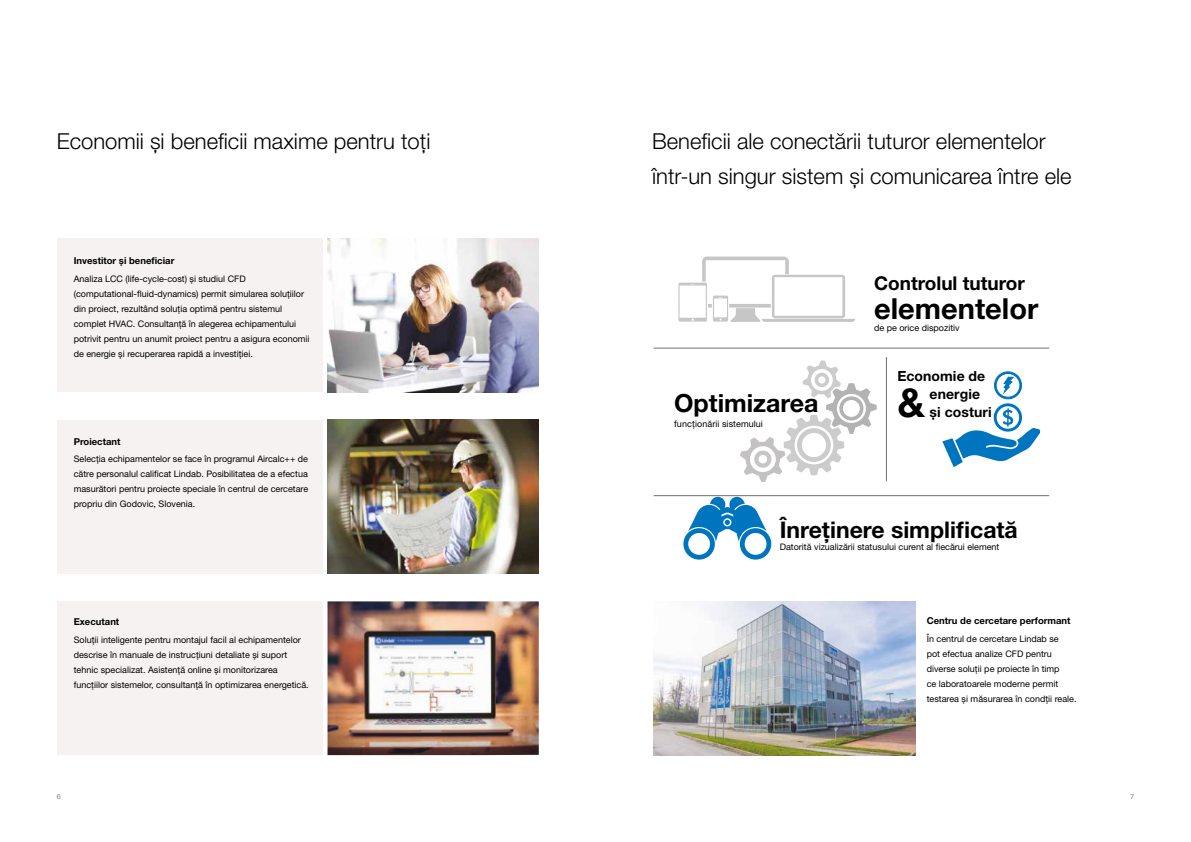
<style>
.page{position:relative;width:1191px;height:842px;background:#fff}
.page>*{position:absolute;margin:0;border:0;box-sizing:border-box;transform-origin:0 0}
.t1{font:700 40px "Helvetica Neue LT Pro";color:#000}
.t2{font:700 29px "Helvetica Neue LT Pro";color:#000}
.t3{font:700 25px "Helvetica Neue LT Pro";color:#000}
.t4{font:700 23px "Helvetica Neue LT Pro";color:#000}
.t5{font:300 22px/35px "Helvetica Neue LT Pro";color:#000}
.t6{font:700 19px "Helvetica Neue LT Pro";color:#000}
.t7{font:700 14px/17.8px "Helvetica Neue LT Pro";letter-spacing:.005em;color:#000}
.t8{font:700 9.5px "Helvetica Neue LT Pro";color:#000}
.t9{font:9px/15px "Helvetica Neue LT Pro";color:#000}
.t10{font:300 7px "Helvetica Neue LT Pro";color:#575756}
</style>
<div class="page">
<img style="left:327px;top:239px;width:212px;height:153px">
<img style="left:327px;top:420px;width:212px;height:154px">
<img style="left:327px;top:601px;width:212px;height:154px">
<div style="left:57px;top:601px;width:265px;height:154px;background:#f5f2f1"></div>
<div style="left:57px;top:420px;width:265px;height:154px;background:#f5f2f1"></div>
<div style="left:57px;top:239px;width:265px;height:153px;background:#f5f2f1"></div>
<hr style="left:653px;top:348px;width:396px;height:1px;background:#706f6f">
<hr style="left:653px;top:495px;width:396px;height:1px;background:#706f6f">
<hr style="left:886px;top:357px;width:1px;height:124px;background:#706f6f">
<img style="left:653px;top:601px;width:262px;height:155px">
<svg style="left:683px;top:497px;width:88px;height:63px"></svg>
<svg style="left:942px;top:371px;width:99px;height:96px"></svg>
<svg style="left:740px;top:360px;width:136px;height:122px"></svg>
<svg style="left:678px;top:257px;width:177px;height:65px"></svg>
<h3 class="t5" style="left:57px;top:123px;width:375px">Economii și beneficii maxime pentru toți</h3>
<h3 class="t5" style="left:652px;top:123px;width:421px">Beneficii ale conectării tuturor elementelor într-un singur sistem și comunicarea între ele</h3>
<p class="t8" style="left:74px;top:254px;width:102px">Investitor și beneficiar</p>
<p class="t9" style="left:74px;top:271px;width:237px">Analiza LCC (life-cycle-cost) și studiul CFD (computational-fluid-dynamics) permit simularea soluțiilor din proiect, rezultând soluția optimă pentru sistemul complet HVAC. Consultanță în alegerea echipamentului potrivit pentru un anumit proiect pentru a asigura economii de energie și recuperarea rapidă a investiției.</p>
<p class="t8" style="left:74px;top:435px;width:48px">Proiectant</p>
<p class="t9" style="left:74px;top:451px;width:236px;text-align:justify">Selecția echipamentelor se face în programul Aircalc++ de către personalul calificat Lindab. Posibilitatea de a efectua masurători pentru proiecte speciale în centrul de cercetare propriu din Godovic, Slovenia.</p>
<p class="t8" style="left:74px;top:615px;width:47px">Executant</p>
<p class="t9" style="left:74px;top:632px;width:236px">Soluții inteligente pentru montajul facil al echipamentelor descrise în manuale de instrucțiuni detaliate și suport tehnic specializat. Asistență online și monitorizarea funcțiilor sistemelor, consultanță în optimizarea energetică.</p>
<h3 class="t3" style="left:674px;top:388px;width:146px">Optimizarea</h3>
<p class="t9" style="left:674px;top:416px;width:90px">funcționării sistemului</p>
<h3 class="t6" style="left:874px;top:271px;width:152px">Controlul tuturor</h3>
<h2 class="t2" style="left:874px;top:290px;width:166px">elementelor</h2>
<p class="t9" style="left:874px;top:320px;width:87px">de pe orice dispozitiv</p>
<h3 class="t7" style="left:897px;top:367px;width:89px">Economie de</h3>
<h1 class="t1" style="left:897px;top:377px;width:29px">&amp;</h1>
<h3 class="t7" style="left:929px;top:385px;width:64px">energie și costuri</h3>
<h3 class="t4" style="left:780px;top:515px;width:239px">Înreținere simplificată</h3>
<p class="t9" style="left:780px;top:539px;width:221px">Datorită vizualizării statusului curent al fiecărui element</p>
<p class="t8" style="left:926px;top:615px;width:145px">Centru de cercetare performant</p>
<p class="t9" style="left:926px;top:631px;width:151px">În centrul de cercetare Lindab se<br>pot efectua analize CFD pentru diverse soluții pe proiecte în timp<br>ce laboratoarele moderne permit testarea și măsurarea în condții reale.</p>
<p class="t10" style="left:57px;top:792px;width:5px">6</p>
<p class="t10" style="left:1130px;top:792px;width:5px">7</p>
</div>
